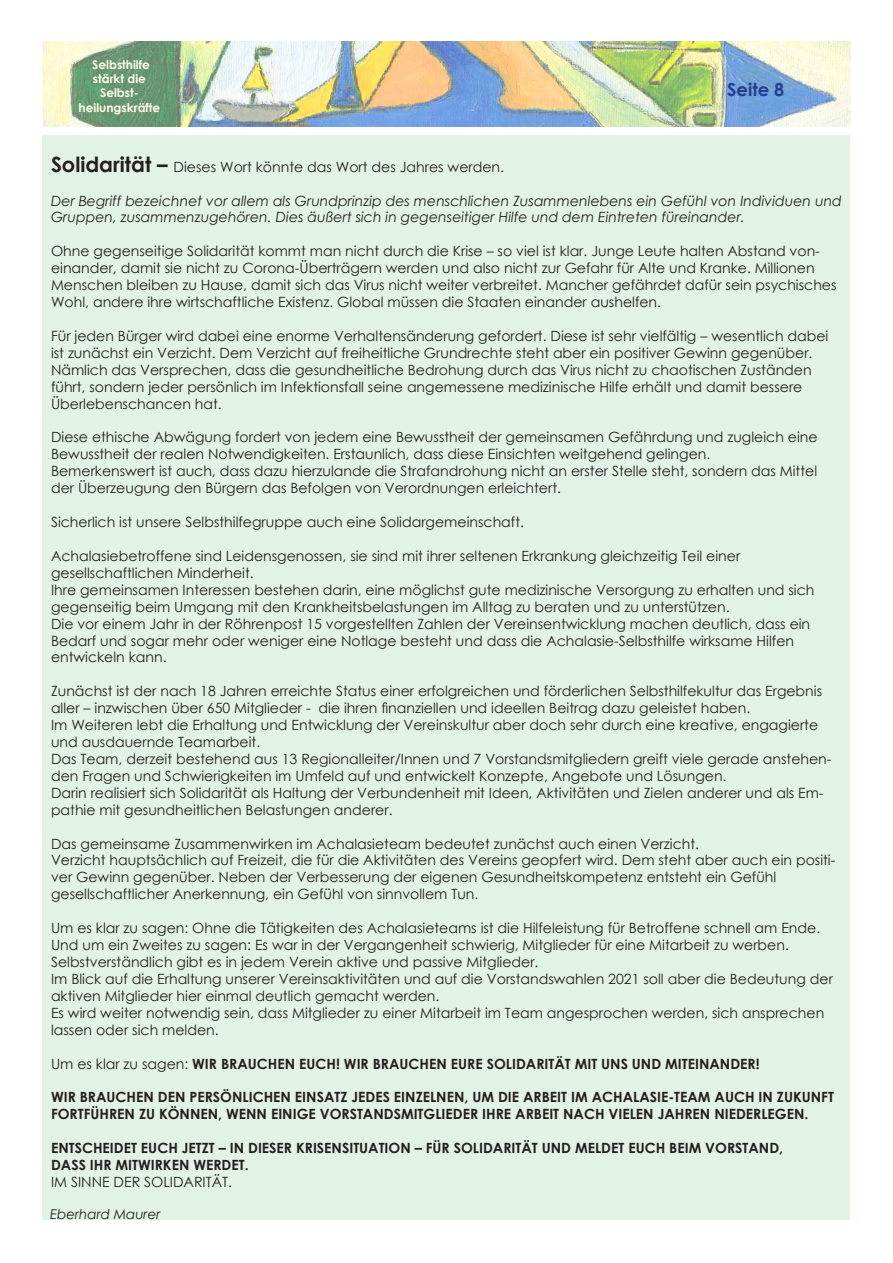
<style>
.page{position:relative;width:893px;height:1263px;background:#fff}
.page>*{position:absolute;margin:0;border:0;box-sizing:border-box;transform-origin:0 0}
.t1{font:700 18px "Century Gothic";color:#253f8e}
.t2{font:14.1px/17px "Century Gothic";color:#231f20}
.t3{font:700 14.1px/17px "Century Gothic";color:#231f20}
.t4{font:italic 14.1px/17px "Century Gothic";color:#231f20}
.t5{font:italic 13.5px "Century Gothic";color:#231f20}
.t6{font:700 12px/14.4px "Century Gothic";color:#fffde9;text-align:center}
.s1{font-weight:700;font-size:21px}
.s2{font-weight:400}
</style>
<div class="page">
<img style="left:43px;top:42px;width:807px;height:85px">
<div style="left:43px;top:135px;width:807px;height:1084px;background:#e3f2e7"></div>
<p class="t6" style="left:79px;top:56px;width:83px">Selbsthilfe stärkt die<br>Selbst&shy;heilungskräfte</p>
<p class="t1" style="left:727px;top:76px;width:59px">Seite 8</p>
<p class="t2" style="left:51px;top:158px;width:455px"><span class="s1">Solidarität –</span> Dieses Wort könnte das Wort des Jahres werden.</p>
<p class="t4" style="left:51px;top:192px;width:792px">Der Begriff bezeichnet vor allem als Grundprinzip des menschlichen Zusammenlebens ein Gefühl von Individuen und<br>Gruppen, zusammenzugehören. Dies äußert sich in gegenseitiger Hilfe und dem Eintreten füreinander.</p>
<p class="t2" style="left:51px;top:242px;width:787px">Ohne gegenseitige Solidarität kommt man nicht durch die Krise – so viel ist klar. Junge Leute halten Abstand von&shy;einander, damit sie nicht zu Corona-Überträgern werden und also nicht zur Gefahr für Alte und Kranke. Millionen Menschen bleiben zu Hause, damit sich das Virus nicht weiter verbreitet. Mancher gefährdet dafür sein psychisches Wohl, andere ihre wirtschaftliche Existenz. Global müssen die Staaten einander aushelfen.</p>
<p class="t2" style="left:51px;top:327px;width:779px">Für jeden Bürger wird dabei eine enorme Verhaltensänderung gefordert. Diese ist sehr vielfältig – wesentlich dabei ist zunächst ein Verzicht. Dem Verzicht auf freiheitliche Grundrechte steht aber ein positiver Gewinn gegenüber.<br>Nämlich das Versprechen, dass die gesundheitliche Bedrohung durch das Virus nicht zu chaotischen Zuständen führt, sondern jeder persönlich im Infektionsfall seine angemessene medizinische Hilfe erhält und damit bessere Überlebenschancen hat.</p>
<p class="t2" style="left:51px;top:429px;width:768px">Diese ethische Abwägung fordert von jedem eine Bewusstheit der gemeinsamen Gefährdung und zugleich eine Bewusstheit der realen Notwendigkeiten. Erstaunlich, dass diese Einsichten weitgehend gelingen.<br>Bemerkenswert ist auch, dass dazu hierzulande die Strafandrohung nicht an erster Stelle steht, sondern das Mittel der Überzeugung den Bürgern das Befolgen von Verordnungen erleichtert.</p>
<p class="t2" style="left:51px;top:513px;width:474px">Sicherlich ist unsere Selbsthilfegruppe auch eine Solidargemeinschaft.</p>
<p class="t2" style="left:51px;top:547px;width:765px">Achalasiebetroffene sind Leidensgenossen, sie sind mit ihrer seltenen Erkrankung gleichzeitig Teil einer gesellschaftlichen Minderheit.<br>Ihre gemeinsamen Interessen bestehen darin, eine möglichst gute medizinische Versorgung zu erhalten und sich gegenseitig beim Umgang mit den Krankheitsbelastungen im Alltag zu beraten und zu unterstützen.<br>Die vor einem Jahr in der Röhrenpost 15 vorgestellten Zahlen der Vereinsentwicklung machen deutlich, dass ein Bedarf und sogar mehr oder weniger eine Notlage besteht und dass die Achalasie-Selbsthilfe wirksame Hilfen entwickeln kann.</p>
<p class="t2" style="left:51px;top:682px;width:782px">Zunächst ist der nach 18 Jahren erreichte Status einer erfolgreichen und förderlichen Selbsthilfekultur das Ergebnis aller – inzwischen über 650 Mitglieder - die ihren finanziellen und ideellen Beitrag dazu geleistet haben.<br>Im Weiteren lebt die Erhaltung und Entwicklung der Vereinskultur aber doch sehr durch eine kreative, engagierte und ausdauernde Teamarbeit.<br>Das Team, derzeit bestehend aus 13 Regionalleiter/Innen und 7 Vorstandsmitgliedern greift viele gerade anstehen&shy;den Fragen und Schwierigkeiten im Umfeld auf und entwickelt Konzepte, Angebote und Lösungen.<br>Darin realisiert sich Solidarität als Haltung der Verbundenheit mit Ideen, Aktivitäten und Zielen anderer und als Em&shy;pathie mit gesundheitlichen Belastungen anderer.</p>
<p class="t2" style="left:51px;top:835px;width:786px">Das gemeinsame Zusammenwirken im Achalasieteam bedeutet zunächst auch einen Verzicht.<br>Verzicht hauptsächlich auf Freizeit, die für die Aktivitäten des Vereins geopfert wird. Dem steht aber auch ein positi&shy;ver Gewinn gegenüber. Neben der Verbesserung der eigenen Gesundheitskompetenz entsteht ein Gefühl gesellschaftlicher Anerkennung, ein Gefühl von sinnvollem Tun.</p>
<p class="t2" style="left:51px;top:919px;width:783px">Um es klar zu sagen: Ohne die Tätigkeiten des Achalasieteams ist die Hilfeleistung für Betroffene schnell am Ende.<br>Und um ein Zweites zu sagen: Es war in der Vergangenheit schwierig, Mitglieder für eine Mitarbeit zu werben.<br>Selbstverständlich gibt es in jedem Verein aktive und passive Mitglieder.<br>Im Blick auf die Erhaltung unserer Vereinsaktivitäten und auf die Vorstandswahlen 2021 soll aber die Bedeutung der aktiven Mitglieder hier einmal deutlich gemacht werden.<br>Es wird weiter notwendig sein, dass Mitglieder zu einer Mitarbeit im Team angesprochen werden, sich ansprechen lassen oder sich melden.</p>
<p class="t3" style="left:51px;top:1054px;width:710px"><span class="s2">Um es klar zu sagen:</span> WIR BRAUCHEN EUCH! WIR BRAUCHEN EURE SOLIDARITÄT MIT UNS UND MITEINANDER!</p>
<p class="t3" style="left:51px;top:1088px;width:784px">WIR BRAUCHEN DEN PERSÖNLICHEN EINSATZ JEDES EINZELNEN, UM DIE ARBEIT IM ACHALASIE-TEAM AUCH IN ZUKUNFT<br>FORTFÜHREN ZU KÖNNEN, WENN EINIGE VORSTANDSMITGLIEDER IHRE ARBEIT NACH VIELEN JAHREN NIEDERLEGEN.</p>
<p class="t3" style="left:51px;top:1139px;width:734px">ENTSCHEIDET EUCH JETZT – IN DIESER KRISENSITUATION – FÜR SOLIDARITÄT UND MELDET EUCH BEIM VORSTAND,<br>DASS IHR MITWIRKEN WERDET.</p>
<p class="t2" style="left:51px;top:1173px;width:183px">IM SINNE DER SOLIDARITÄT.</p>
<p class="t5" style="left:50px;top:1205px;width:112px">Eberhard Maurer</p>
</div>
